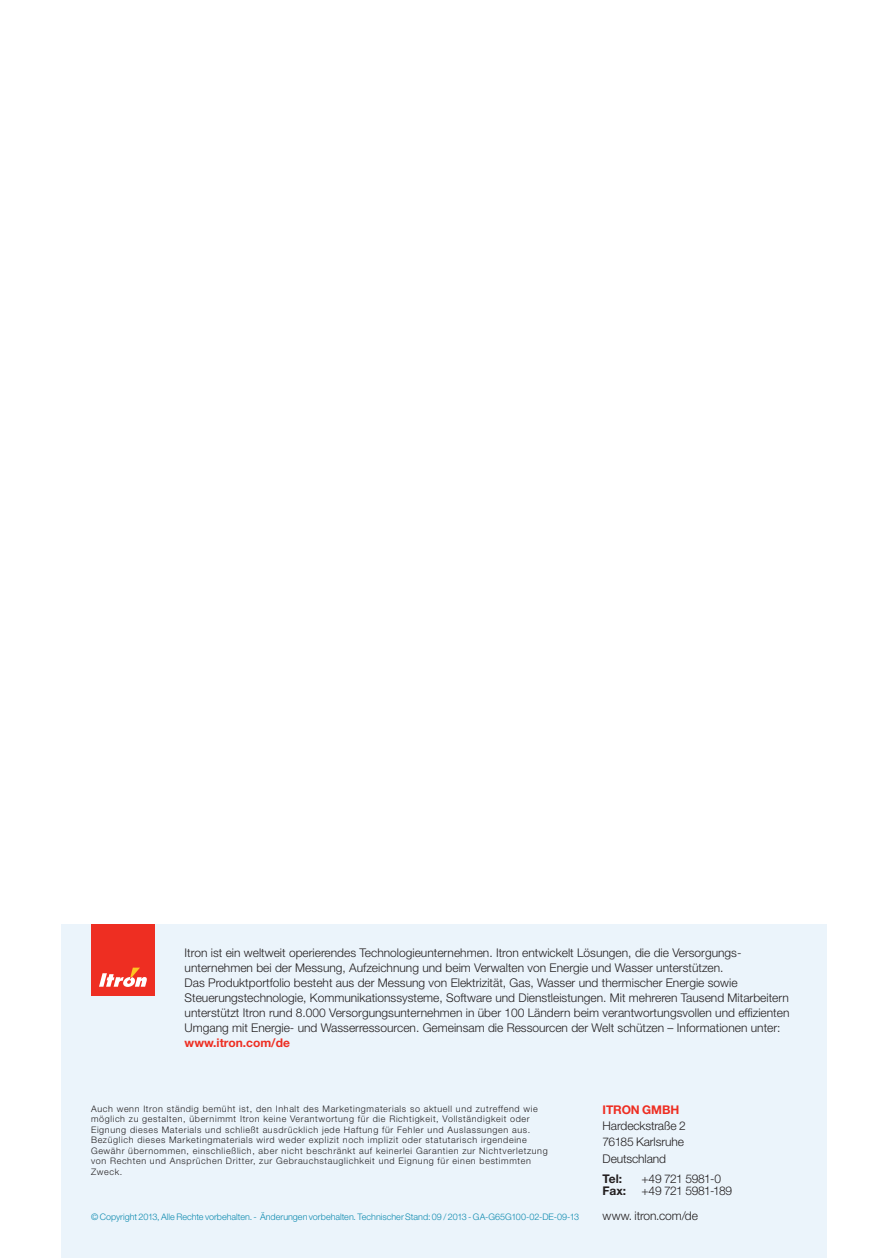
<style>
.page{position:relative;width:888px;height:1258px;background:#fff}
.page>*{position:absolute;margin:0;border:0;box-sizing:border-box;transform-origin:0 0}
.t1{font:300 12px/15px "Helvetica Neue LT Std";color:#231f20}
.t2{font:700 12px "Helvetica Neue LT Std";color:#ee2e22}
.t3{font:300 12px "Helvetica Neue LT Std";letter-spacing:-.035em;color:#231f20}
.t4{font:700 12px "Helvetica Neue LT Std";letter-spacing:-.015em;color:#231f20}
.t5{font:300 9px/10.5px "Helvetica Neue LT Std";letter-spacing:.07em;color:#231f20}
.t6{font:300 9px "Helvetica Neue LT Std";color:#0d8aaf}
</style>
<div class="page">
<div style="left:61px;top:924px;width:766px;height:334px;background:#ebf4fb"></div>
<div style="left:91px;top:924px;width:64px;height:72px;background:#ee2e22"></div>
<svg style="left:99px;top:967px;width:48px;height:20px"></svg>
<p class="t1" style="left:185px;top:946px;width:606px">Itron ist ein weltweit operierendes Technologieunternehmen. Itron entwickelt Lösungen, die die Versorgungs&shy;unternehmen bei der Messung, Aufzeichnung und beim Verwalten von Energie und Wasser unterstützen.<br>Das Produktportfolio besteht aus der Messung von Elektrizität, Gas, Wasser und thermischer Energie sowie Steuerungstechnologie, Kommunikationssysteme, Software und Dienstleistungen. Mit mehreren Tausend Mitarbeitern unterstützt Itron rund 8.000 Versorgungsunternehmen in über 100 Ländern beim verantwortungsvollen und effizienten Umgang mit Energie- und Wasserressourcen. Gemeinsam die Ressourcen der Welt schützen – Informationen unter:</p>
<p class="t2" style="left:185px;top:1038px;width:107px">www.itron.com/de</p>
<p class="t5" style="left:91px;top:1104px;width:458px">Auch wenn Itron ständig bemüht ist, den Inhalt des Marketingmaterials so aktuell und zutreffend wie möglich zu gestalten, übernimmt Itron keine Verantwortung für die Richtigkeit, Vollständigkeit oder Eignung dieses Materials und schließt ausdrücklich jede Haftung für Fehler und Auslassungen aus.<br>Bezüglich dieses Marketingmaterials wird weder explizit noch implizit oder statutarisch irgendeine Gewähr übernommen, einschließlich, aber nicht beschränkt auf keinerlei Garantien zur Nichtverletzung von Rechten und Ansprüchen Dritter, zur Gebrauchstauglichkeit und Eignung für einen bestimmten Zweck.</p>
<p class="t6" style="left:91px;top:1214px;width:490px">© Copyright 2013, Alle Rechte vorbehalten. - Änderungen vorbehalten. Technischer Stand: 09 / 2013 - GA-G65G100-02-DE-09-13</p>
<p class="t2" style="left:603px;top:1105px;width:78px">ITRON GMBH</p>
<p class="t1" style="left:603px;top:1119px;width:85px;line-height:16.2px">Hardeckstraße 2<br>76185 Karlsruhe<br>Deutschland</p>
<p class="t4" style="left:603px;top:1174px;width:21px">Tel:</p>
<p class="t3" style="left:642px;top:1174px;width:81px">+49 721 5981-0</p>
<p class="t4" style="left:603px;top:1186px;width:25px">Fax:</p>
<p class="t1" style="left:603px;top:1179px;width:131px;line-height:24.6px;text-indent:39px">+49 721 5981-189 www. itron.com/de</p>
</div>
